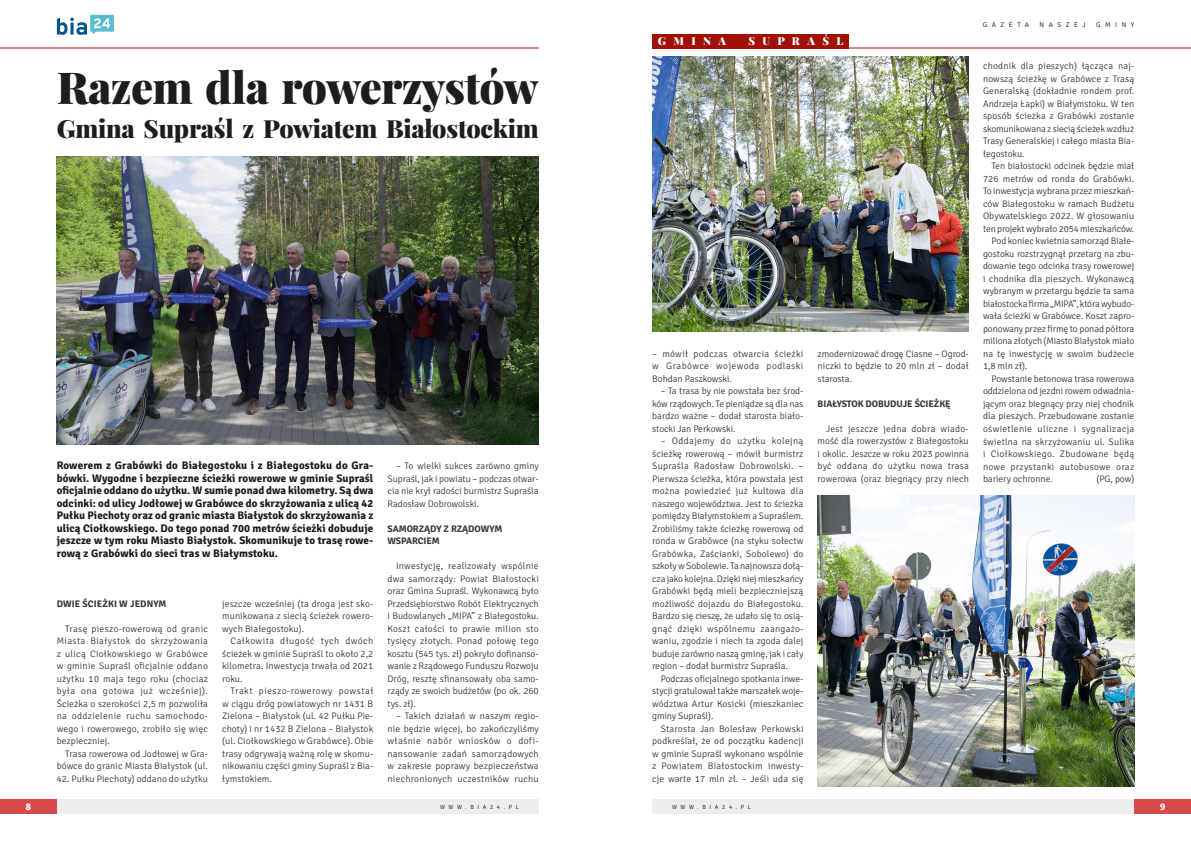
<style>
.page{position:relative;width:1191px;height:842px;background:#fff}
.page>*{position:absolute;margin:0;border:0;box-sizing:border-box;transform-origin:0 0}
.t1{font:900 44px "Playfair Display";letter-spacing:-.015em;color:#1d1d1b}
.t2{font:900 25px "Playfair Display";letter-spacing:-.01em;color:#1d1d1b}
.t3{font:700 11px/12.5px "Signika";letter-spacing:.01em;color:#1d1d1b;text-align:justify}
.t4{font:900 11px "Playfair Display";letter-spacing:.66em;color:#fff}
.t5{font:300 9.5px/12.5px "Signika";color:#3c3c3b;text-align:justify}
.t6{font:300 9.5px "Signika";letter-spacing:.03em;color:#3c3c3b}
.t7{font:700 9.5px "Signika";letter-spacing:-.005em;color:#3c3c3b}
.t8{font:300 9.5px "Signika";letter-spacing:-.02em;color:#3c3c3b}
.t9{font:800 9px "Costa Ptf";color:#fff}
.t10{font:300 7px "Signika";letter-spacing:.645em;color:#1d1d1b}
.t11{font:300 6px "Signika";letter-spacing:.605em;color:#1d1d1b}
</style>
<div class="page">
<div style="left:652px;top:799px;width:500px;height:14px;background:#ededed"></div>
<div style="left:50px;top:799px;width:489px;height:14px;background:#ededed"></div>
<div style="left:0;top:799px;width:57px;height:14px;background:#d84b4d"></div>
<div style="left:1134px;top:799px;width:57px;height:14px;background:#d84b4d"></div>
<hr style="left:0;top:48px;width:539px;height:1px;background:#a11007">
<hr style="left:652px;top:48px;width:539px;height:1px;background:#a11007">
<svg style="left:57px;top:15px;width:57px;height:20px"></svg>
<img style="left:57px;top:157px;width:482px;height:287px">
<img style="left:652px;top:57px;width:317px;height:275px">
<img style="left:817px;top:495px;width:317px;height:291px">
<div style="left:652px;top:34px;width:197px;height:15px;background:#a11007"></div>
<h1 class="t1" style="left:57px;top:59px;width:483px">Razem dla rowerzystów</h1>
<h2 class="t2" style="left:57px;top:113px;width:483px">Gmina Supraśl z Powiatem Białostockim</h2>
<p class="t3" style="left:57px;top:459px;width:318px">Rowerem z Grabówki do Białegostoku i z Białegostoku do Gra&shy;bówki. Wygodne i bezpieczne ścieżki rowerowe w gminie Supraśl oficjalnie oddano do użytku. W sumie ponad dwa kilometry. Są dwa odcinki: od ulicy Jodłowej w Grabówce do skrzyżowania z ulicą 42<br>Pułku Piechoty oraz od granic miasta Białystok do skrzyżowania z ulicą Ciołkowskiego. Do tego ponad 700 metrów ścieżki dobuduje jeszcze w tym roku Miasto Białystok. Skomunikuje to trasę rowe&shy;rową z Grabówki do sieci tras w Białymstoku.</p>
<p class="t7" style="left:57px;top:597px;width:7px">DWIE</p>
<p class="t7" style="left:83px;top:597px;width:6px">ŚCIE</p>
<p class="t7" style="left:102px;top:597px;width:40px">ŻKI W JEDNY</p>
<p class="t7" style="left:158px;top:597px;width:9px">M</p>
<p class="t5" style="left:57px;top:622px;width:153px;text-indent:9px">Trasę pieszo-rowerową od granic M iasta Białystok do skrzyżowania z ulicą Ciołkowskiego w Grabówce w gminie Supraśl oficjalnie oddano użytku 10 maja tego roku (chociaż była ona gotowa już wcześniej).<br>Ścieżka o szerokości 2,5 m pozwoliła na oddzielenie ruchu samochodo&shy;wego i rowerowego, zrobiło się więc bezpieczniej.</p>
<p class="t5" style="left:57px;top:747px;width:153px;text-align:right">Trasa rowerowa od Jodłowej w Gra&shy;bówce do granic M iasta Białystok (ul.</p>
<p class="t5" style="left:57px;top:772px;width:153px">42. Pułku Piechoty) oddano do użytku</p>
<p class="t5" style="left:222px;top:597px;width:153px">jeszcze wcześniej (ta droga jest sko&shy;munikowana z siecią ścieżek rowero&shy;wych Białegostoku).</p>
<p class="t5" style="left:222px;top:634px;width:153px;text-indent:9px">Całkowita długość tych dwóch ścieżek w gminie Supraśl to około 2,2 kilometra. I nwestycja trwała od 2021 roku.</p>
<p class="t5" style="left:222px;top:684px;width:153px;text-indent:9px">Trakt pieszo-rowerowy powstał w ciągu dróg powiatowych nr 1431 B Zielona – Białystok (ul. 42 Pułku Pie&shy;choty) i nr 1432 B Zielona – Białystok (ul. Ciołkowskiego w Grabówce). Obie trasy odgrywają ważną rolę w skomu&shy;nikowaniu części gminy Supraśl z Bia&shy;łymstokiem.</p>
<p class="t5" style="left:387px;top:459px;width:153px;text-indent:9px">– To wielki sukces zarówno gminy Supraśl, jak i powiatu – podczas otwar&shy;cia nie krył radości burmistrz Supraśla Radosław Dobrowolski.</p>
<p class="t7" style="left:387px;top:522px;width:26px">SAMORZĄDY</p>
<p class="t7" style="left:443px;top:522px;width:15px">Z RZĄDOWY</p>
<p class="t7" style="left:494px;top:522px;width:9px">M</p>
<p class="t7" style="left:387px;top:534px;width:7px">WSPARCIE</p>
<p class="t7" style="left:432px;top:534px;width:9px">M</p>
<p class="t5" style="left:387px;top:559px;width:153px;text-indent:9px">I nwestycję, realizowały wspólnie dwa samorządy: Powiat Białostocki oraz Gmina Supraśl. Wykonawcą było Przedsiębiorstwo Robót Elektrycznych i Budowlanych „MI PA” z Białegostoku.<br>Koszt całości to prawie milion sto tysięcy złotych. Ponad połowę tego kosztu (545 tys. zł) pokryło dofinanso&shy;wanie z Rządowego Funduszu Rozwoju Dróg, resztę sfinansowały oba samo&shy;rządy ze swoich budżetów (po ok. 260 tys. zł).</p>
<p class="t5" style="left:387px;top:709px;width:153px;text-indent:9px">– Takich działań w naszym regio&shy;nie będzie więcej, bo zakończyliśmy właśnie nabór wniosków o dofi&shy;nansowanie zadań samorządowych w zakresie poprawy bezpieczeństwa niechronionych uczestników ruchu</p>
<p class="t4" style="left:658px;top:34px;width:69px">GMINA</p>
<p class="t4" style="left:748px;top:34px;width:96px">SUPRAŚL</p>
<p class="t5" style="left:652px;top:347px;width:153px">– mówił podczas otwarcia ścieżki w Grabówce wojewoda podlaski Bohdan Paszkowski.</p>
<p class="t5" style="left:652px;top:384px;width:153px;text-indent:9px">– Ta trasa by nie powstała bez środ&shy;ków rządowych. Te pieniądze są dla nas bardzo ważne – dodał starosta biało&shy;stocki Jan Perkowski.</p>
<p class="t5" style="left:652px;top:434px;width:153px;text-indent:9px">– Oddajemy do użytku kolejną ścieżkę rowerową – mówił burmistrz Supraśla Radosław Dobrowolski. – Pierwsza ścieżka, która powstała jest można powiedzieć już kultowa dla naszego województwa. Jest to ścieżka pomiędzy Białymstokiem a Supraślem.<br>Zrobiliśmy także ścieżkę rowerową od ronda w Grabówce (na styku sołectw Grabówka, Zaścianki, Sobolewo) do szkoły w Sobolewie. Ta najnowsza dołą&shy;cza jako kolejna. Dzięki niej mieszkańcy Grabówki będą mieli bezpieczniejszą możliwość dojazdu do Białegostoku.<br>Bardzo się cieszę, że udało się to osią&shy;gnąć dzięki wspólnemu zaangażo&shy;waniu, zgodzie i niech ta zgoda dalej buduje zarówno naszą gminę, jak i cały region – dodał burmistrz Supraśla.</p>
<p class="t5" style="left:652px;top:672px;width:153px;text-indent:9px">Podczas oficjalnego spotkania inwe&shy;stycji gratulował także marszałek woje&shy;wództwa Artur Kosicki (mieszkaniec gminy Supraśl).</p>
<p class="t5" style="left:652px;top:722px;width:153px;text-indent:9px">Starosta Jan Bolesław Perkowski podkreślał, że od początku kadencji w gminie Supraśl wykonano wspólnie z Powiatem Białostockim inwesty&shy;cje warte 17 mln zł. – Jeśli uda się</p>
<p class="t5" style="left:817px;top:347px;width:153px">zmodernizować drogę Ciasne – Ogrod&shy;niczki to będzie to 20 mln zł – dodał starosta.</p>
<p class="t7" style="left:817px;top:397px;width:6px">BIAŁYS</p>
<p class="t7" style="left:846px;top:397px;width:26px">TOK DOBUDU</p>
<p class="t7" style="left:902px;top:397px;width:18px">JE ŚCIE</p>
<p class="t7" style="left:934px;top:397px;width:12px">ŻKĘ</p>
<p class="t5" style="left:817px;top:422px;width:153px;text-indent:9px">Jest jeszcze jedna dobra wiado&shy;mość dla rowerzystów z Białegostoku i okolic. Jeszcze w roku 2023 powinna być oddana do użytku nowa trasa rowerowa (oraz biegnący przy niech</p>
<p class="t10" style="left:982px;top:20px;width:48px">gazeta</p>
<p class="t10" style="left:1039px;top:20px;width:48px">naszej</p>
<p class="t10" style="left:1096px;top:20px;width:40px">gminy</p>
<p class="t5" style="left:983px;top:59px;width:153px">chodnik dla pieszych) łącząca naj&shy;nowszą ścieżkę w Grabówce z Trasą Generalską (dokładnie rondem prof.<br>Andrzeja Łapki) w Białymstoku. W ten sposób ścieżka z Grabówki zostanie skomunikowana z siecią ścieżek wzdłuż Trasy Generalskiej i całego miasta Bia&shy;łegostoku.</p>
<p class="t5" style="left:991px;top:159px;width:144px">Ten białostocki odcinek będzie miał</p>
<p class="t5" style="left:983px;top:172px;width:153px">726 metrów od ronda do Grabówki.</p>
<p class="t5" style="left:983px;top:184px;width:153px">To inwestycja wybrana przez mieszkań-</p>
<p class="t5" style="left:983px;top:197px;width:153px">ców Białegostoku w ramach Budżetu</p>
<p class="t5" style="left:983px;top:209px;width:153px">Obywatelskiego 2022. W głosowaniu</p>
<p class="t5" style="left:983px;top:222px;width:153px">ten projekt wybrało 2054 mieszkańców.</p>
<p class="t5" style="left:991px;top:234px;width:144px">Pod koniec kwietnia samorząd Białe-</p>
<p class="t5" style="left:983px;top:247px;width:153px">gostoku rozstrzygnął przetarg na zbu-</p>
<p class="t5" style="left:983px;top:259px;width:153px">dowanie tego odcinka trasy rowerowej</p>
<p class="t5" style="left:983px;top:272px;width:153px">i chodnika dla pieszych. Wykonawcą</p>
<p class="t5" style="left:983px;top:284px;width:153px">wybranym w przetargu będzie ta sama</p>
<p class="t8" style="left:983px;top:297px;width:153px">białostocka firma „MI PA”, która wybudo-</p>
<p class="t5" style="left:983px;top:309px;width:153px">wała ścieżki w Grabówce. Koszt zapro-</p>
<p class="t5" style="left:983px;top:322px;width:153px">ponowany przez firmę to ponad półtora</p>
<p class="t5" style="left:983px;top:334px;width:153px">miliona złotych (M iasto Białystok miało</p>
<p class="t5" style="left:983px;top:347px;width:153px">na tę inwestycję w swoim budżecie</p>
<p class="t5" style="left:983px;top:359px;width:46px">1,8 mln zł).</p>
<p class="t5" style="left:991px;top:372px;width:144px">Powstanie betonowa trasa rowerowa</p>
<p class="t5" style="left:983px;top:384px;width:153px">oddzielona od jezdni rowem odwadnia-</p>
<p class="t5" style="left:983px;top:397px;width:153px">jącym oraz biegnący przy niej chodnik</p>
<p class="t5" style="left:983px;top:409px;width:153px">dla pieszych. Przebudowane zostanie</p>
<p class="t6" style="left:983px;top:422px;width:153px">oświetlenie uliczne i sygnalizacja</p>
<p class="t5" style="left:983px;top:434px;width:153px">świetlna na skrzyżowaniu ul. Sulika</p>
<p class="t6" style="left:983px;top:447px;width:153px">i Ciołkowskiego. Zbudowane będą</p>
<p class="t6" style="left:983px;top:459px;width:153px">nowe przystanki autobusowe oraz</p>
<p class="t5" style="left:983px;top:472px;width:71px">bariery ochronne.</p>
<p class="t5" style="left:1096px;top:472px;width:39px">(PG, pow)</p>
<p class="t9" style="left:26px;top:801px;width:7px">8</p>
<p class="t11" style="left:440px;top:803px;width:80px">www.bia24.pl</p>
<p class="t11" style="left:672px;top:803px;width:80px">www.bia24.pl</p>
<p class="t9" style="left:1160px;top:801px;width:7px">9</p>
</div>
